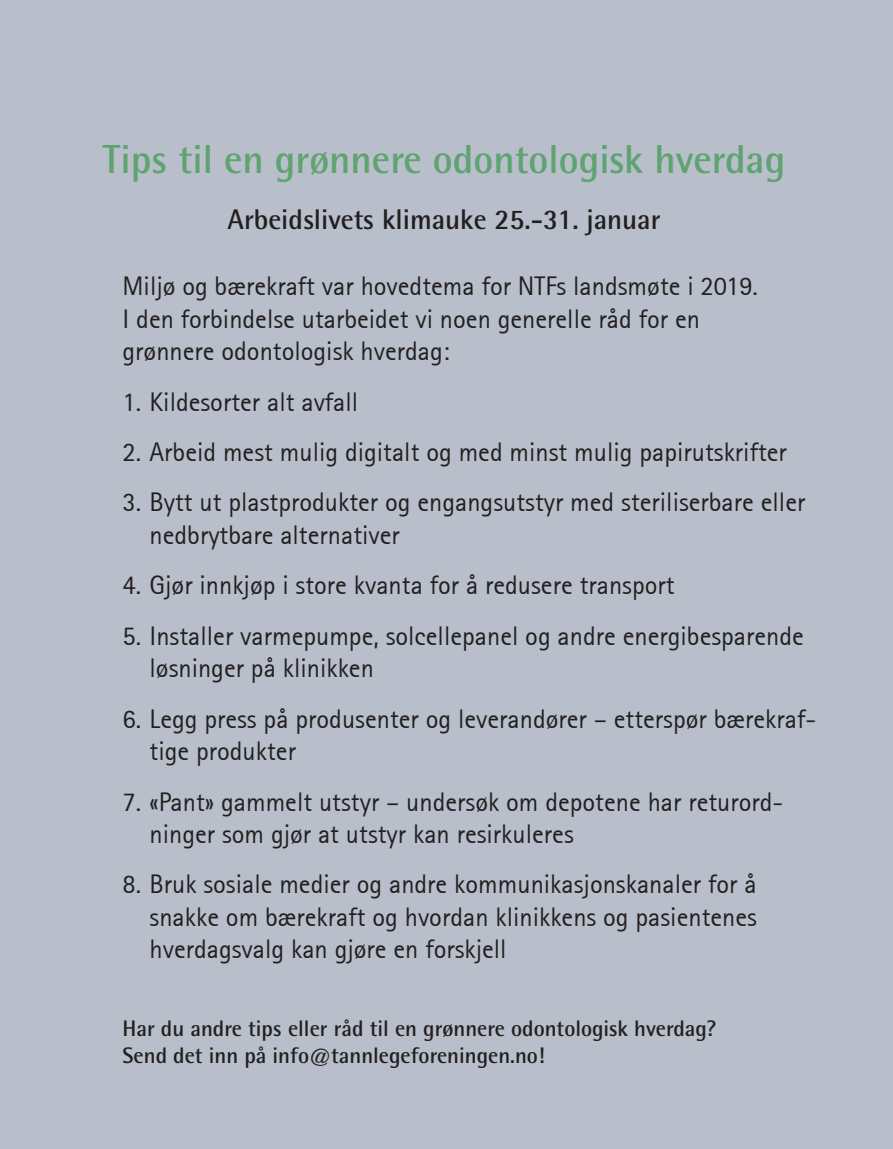
<style>
.page{position:relative;width:893px;height:1149px;background:#fff}
.page>*{position:absolute;margin:0;border:0;box-sizing:border-box;transform-origin:0 0}
.t1{font:700 40.5px "Rotis Semi Sans Std";color:#5ea370}
.t2{font:700 28.5px "Rotis Semi Sans Std";color:#231f20}
.t3{font:27px/32.4px "Rotis Sans Serif 55";color:#231f20}
.t4{font:700 22.5px/27px "Rotis Semi Sans Std";color:#231f20}
</style>
<div class="page">
<div style="left:0;top:0;width:893px;height:1148px;background:#b8bfca"></div>
<h1 class="t1" style="left:103px;top:135px;width:684px">Tips til en grønnere odontologisk hverdag</h1>
<p class="t2" style="left:227px;top:202px;width:435px">Arbeidslivets klimauke 25.-31. januar</p>
<p class="t3" style="left:123px;top:269px;width:637px">Miljø og bærekraft var hovedtema for NTFs landsmøte i 2019.<br>I den forbindelse utarbeidet vi noen generelle råd for en grønnere odontologisk hverdag:</p>
<p class="t3" style="left:123px;top:385px;width:237px">1. Kildesorter alt avfall</p>
<p class="t3" style="left:123px;top:435px;width:666px">2. Arbeid mest mulig digitalt og med minst mulig papirutskrifter</p>
<p class="t3" style="left:150px;top:486px;width:657px;text-indent:-27px">3. Bytt ut plastprodukter og engangsutstyr med steriliserbare eller nedbrytbare alternativer</p>
<p class="t3" style="left:123px;top:568px;width:554px">4. Gjør innkjøp i store kvanta for å redusere transport</p>
<p class="t3" style="left:150px;top:619px;width:656px;text-indent:-27px">5. Installer varmepumpe, solcellepanel og andre energibesparende løsninger på klinikken</p>
<p class="t3" style="left:150px;top:702px;width:668px;text-indent:-27px">6. Legg press på produsenter og leverandører – etterspør bærekraf&shy;tige produkter</p>
<p class="t3" style="left:150px;top:784px;width:635px;text-indent:-27px">7. «Pant» gammelt utstyr – undersøk om depotene har returord&shy;ninger som gjør at utstyr kan resirkuleres</p>
<p class="t3" style="left:150px;top:867px;width:609px;text-align:justify;text-indent:-27px">8. Bruk sosiale medier og andre kommunikasjonskanaler for å snakke om bærekraft og hvordan klinikkens og pasientenes hverdagsvalg kan gjøre en forskjell</p>
<p class="t4" style="left:123px;top:1013px;width:596px">Har du andre tips eller råd til en grønnere odontologisk hverdag?<br>Send det inn på info@tannlegeforeningen.no!</p>
</div>
